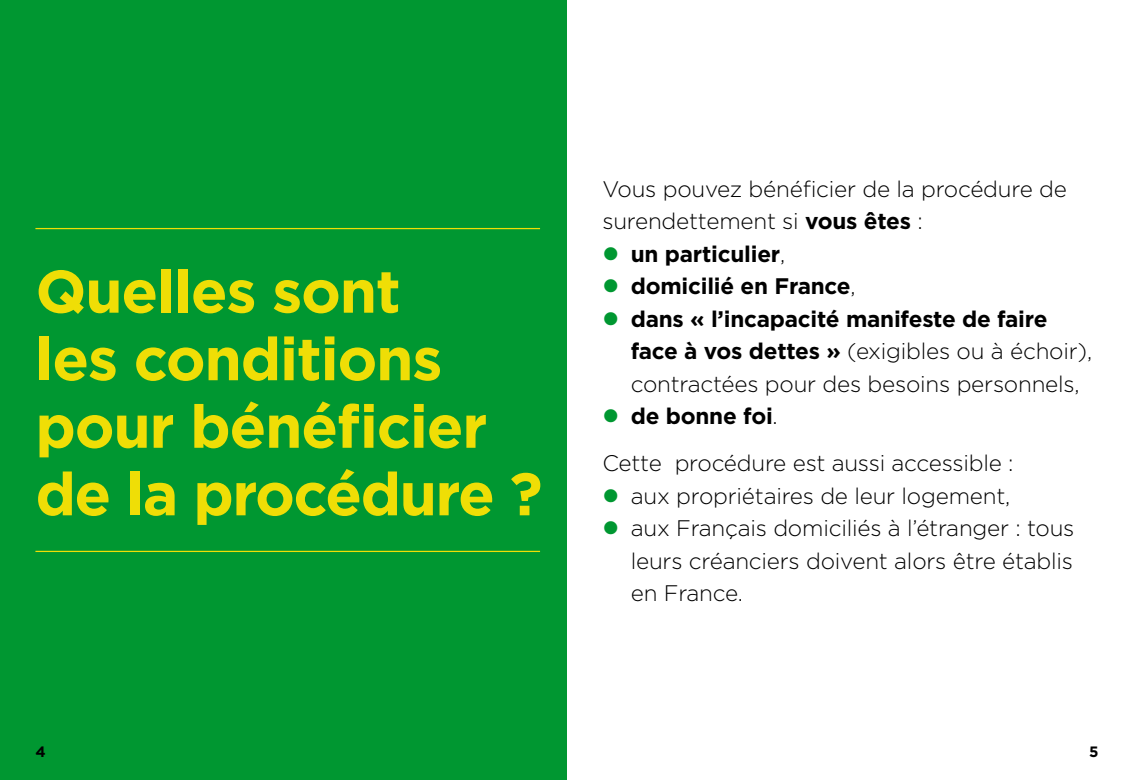
<style>
.page{position:relative;width:1134px;height:780px;background:#fff}
.page>*{position:absolute;margin:0;border:0;box-sizing:border-box;transform-origin:0 0}
.H1_-_chapitres{font:700 60px/67.5px "Gotham";letter-spacing:-.02em;color:#efde06}
.Texte{font:300 22.5px/32.5px "Gotham";letter-spacing:-.01em;color:#000}
.t1{font:700 22.5px "Gotham";letter-spacing:-.01em;color:#000}
.t2{font:700 15px "Gotham";color:#000}
.s1{font-weight:700}
.s2{font-weight:300}
</style>
<div class="page">
<div style="left:0;top:0;width:567px;height:780px;background:#009731"></div>
<hr style="left:35px;top:550px;width:505px;height:2px;background:#efde06">
<hr style="left:35px;top:228px;width:505px;height:1px;background:#efde06">
<h1 class="H1_-_chapitres" style="left:35px;top:257px;width:509px">Quelles sont<br>les conditions pour bénéficier de la procédure ?</h1>
<p class="Texte" style="left:602px;top:172px;width:466px">Vous pouvez bénéficier de la procédure de surendettement si <span class="s1">vous êtes</span> :</p>
<p class="t1" style="left:631px;top:239px;width:156px">un particulier<span class="s2">,</span></p>
<p class="t1" style="left:631px;top:271px;width:226px">domicilié en France<span class="s2">,</span></p>
<p class="Texte" style="left:631px;top:302px;width:463px"><span class="s1">dans « l’incapacité manifeste de faire face à vos dettes »</span> (exigibles ou à échoir), contractées pour des besoins personnels,</p>
<p class="t1" style="left:631px;top:401px;width:149px">de bonne foi<span class="s2">.</span></p>
<p class="Texte" style="left:602px;top:446px;width:413px">Cette procédure est aussi accessible :</p>
<p class="Texte" style="left:631px;top:479px;width:381px">aux propriétaires de leur logement,</p>
<p class="Texte" style="left:631px;top:511px;width:445px;text-align:justify">aux Français domiciliés à l’étranger : tous leurs créanciers doivent alors être établis en France.</p>
<p class="t2" style="left:35px;top:741px;width:12px">4</p>
<p class="t2" style="left:1089px;top:741px;width:11px">5</p>
</div>
